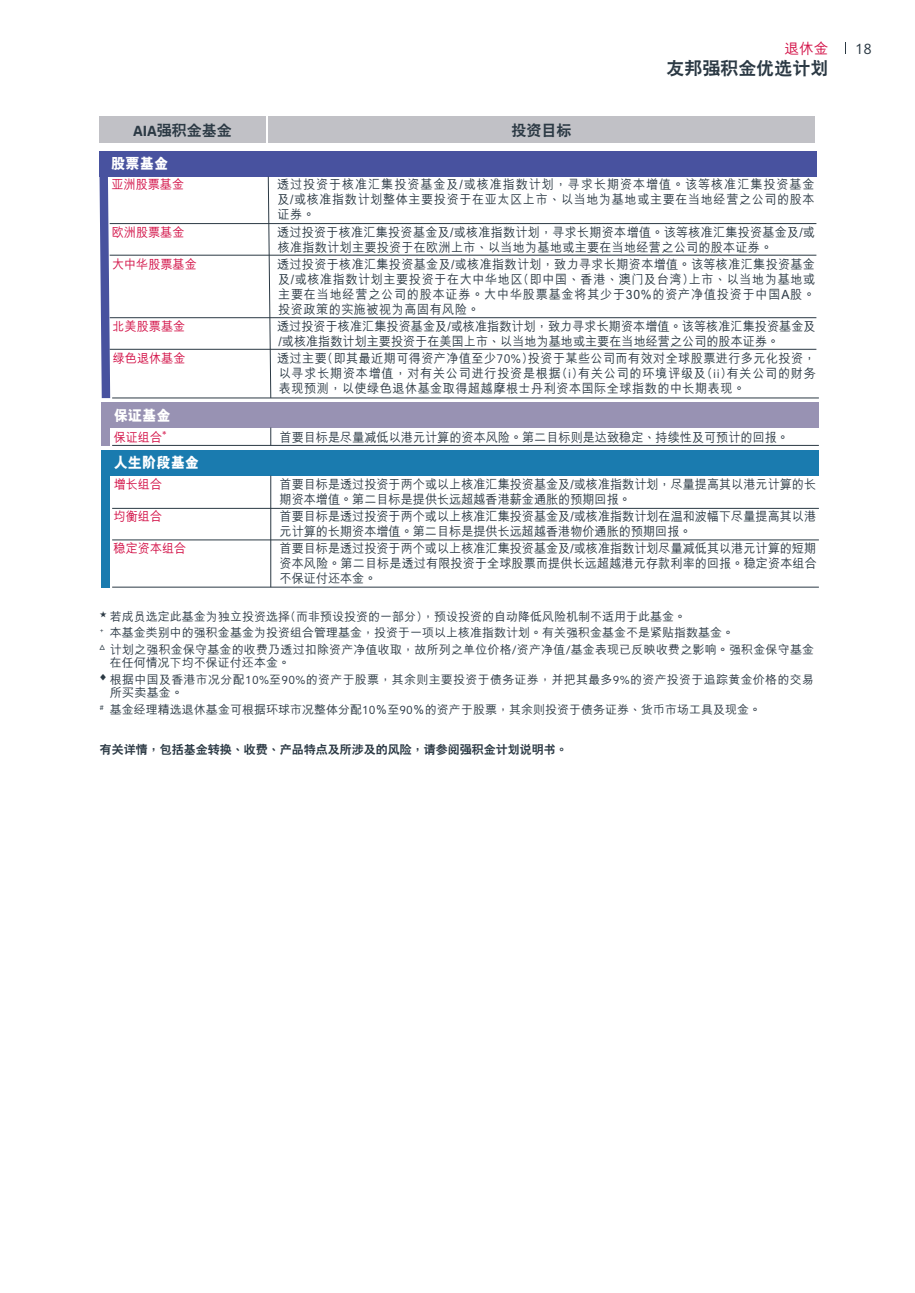
<style>
.page{position:relative;width:915px;height:1293px;background:#fff}
.page>*{position:absolute;margin:0;border:0;box-sizing:border-box;transform-origin:0 0}
.t1{font:800 18px "C Hei 2 HKS";color:#2b3944}
.t2{font:800 15px "M Hei HKS";color:#fff;scale:.95 1}
.t3{font:800 15px "C Hei 2 HKS";color:#2b3944}
.t4{font:15px "AIA Everest";color:#2b3944}
.t5{font:500 14.7px "M Hei HKS";color:#d20d44}
.t6{font:500 12.75px/15px "M Hei HKS";letter-spacing:.005em;color:#2b3944;text-align:justify;scale:.95 1}
.t7{font:500 12.75px "M Hei HKS";color:#d20d44;scale:.95 1}
.t8{font:500 12px/16.5px "M Hei HKS";color:#2b3944}
.t9{font:500 12px/13.5px "M Hei HKS";letter-spacing:.025em;color:#2b3944}
.t10{font:800 12px "C Hei 2 HKS";color:#2b3944}
.s1{font-family:"AIA Everest";font-weight:700}
.s2{font-family:"AIA Everest";font-weight:400}
</style>
<div class="page">
<div style="left:268px;top:116px;width:547px;height:27px;background:#c1c1c6"></div>
<div style="left:99px;top:116px;width:166px;height:27px;background:#c1c1c6"></div>
<div style="left:102px;top:403px;width:716px;height:25px;background:#9892b3"></div>
<div style="left:102px;top:404px;width:8px;height:41px;background:#9892b3"></div>
<hr style="left:112px;top:445px;width:706px;height:1px;background:#2b3944">
<svg style="left:270px;top:428px;width:1px;height:17px"></svg>
<div style="left:99px;top:151px;width:717px;height:26px;background:#48529f"></div>
<svg style="left:99px;top:177px;width:11px;height:221px"></svg>
<hr style="left:110px;top:255px;width:706px;height:1px;background:#2b3944">
<hr style="left:110px;top:223px;width:706px;height:1px;background:#2b3944">
<svg style="left:268px;top:176px;width:3px;height:222px"></svg>
<hr style="left:110px;top:317px;width:706px;height:1px;background:#2b3944">
<hr style="left:110px;top:349px;width:706px;height:1px;background:#2b3944">
<hr style="left:112px;top:398px;width:706px;height:1px;background:#2b3944">
<div style="left:102px;top:450px;width:716px;height:26px;background:#1a7baf"></div>
<div style="left:102px;top:452px;width:8px;height:135px;background:#1a7baf"></div>
<hr style="left:270px;top:476px;width:1px;height:111px;background:#2b3944">
<hr style="left:112px;top:508px;width:706px;height:1px;background:#2b3944">
<hr style="left:112px;top:540px;width:706px;height:1px;background:#2b3944">
<hr style="left:112px;top:587px;width:706px;height:1px;background:#2b3944">
<p class="t3" style="left:133px;top:120px;width:100px"><span class="s1">AIA</span>強積金基金</p>
<p class="t3" style="left:511px;top:120px;width:61px">投資目標</p>
<p class="t5" style="left:784px;top:38px;width:46px">退休金</p>
<p class="t4" style="left:855px;top:40px;width:18px">18</p>
<h1 class="t1" style="left:666px;top:57px;width:163px">友邦強積金優選計劃</h1>
<p class="t2" style="left:111px;top:153px;width:61px">股票基金</p>
<p class="t7" style="left:111px;top:175px;width:78px">亞洲股票基金</p>
<p class="t6" style="left:277px;top:176px;width:567px">透過投資於核准匯集投資基金及/或核准指數計劃，尋求長期資本增值。該等核准匯集投資基金及/或核准指數計劃整體主要投資於在亞太區上市、以當地為基地或主要在當地經營之公司的股本證券。</p>
<p class="t7" style="left:112px;top:223px;width:78px">歐洲股票基金</p>
<p class="t6" style="left:277px;top:223px;width:567px">透過投資於核准匯集投資基金及/或核准指數計劃，尋求長期資本增值。該等核准匯集投資基金及/或核准指數計劃主要投資於在歐洲上市、以當地為基地或主要在當地經營之公司的股本證券。</p>
<p class="t7" style="left:112px;top:255px;width:91px">大中華股票基金</p>
<p class="t6" style="left:277px;top:255px;width:568px">透過投資於核准匯集投資基金及/或核准指數計劃，致力尋求長期資本增值。該等核准匯集投資基金及/或核准指數計劃主要投資於在大中華地區(即中國、香港、澳門及台灣)上市、以當地為基地或主要在當地經營之公司的股本證券。大中華股票基金將其少於30%的資產淨值投資於中國A股。投資政策的實施被視為高固有風險。</p>
<p class="t7" style="left:112px;top:317px;width:78px">北美股票基金</p>
<p class="t6" style="left:277px;top:318px;width:568px">透過投資於核准匯集投資基金及/或核准指數計劃，致力尋求長期資本增值。該等核准匯集投資基金及/或核准指數計劃主要投資於在美國上市、以當地為基地或主要在當地經營之公司的股本證券。</p>
<p class="t7" style="left:113px;top:349px;width:78px">綠色退休基金</p>
<p class="t6" style="left:277px;top:350px;width:568px">透過主要(即其最近期可得資產淨值至少<span class="s2">70%</span>)投資於某些公司而有效對全球股票進行多元化投資，以尋求長期資本增值，對有關公司進行投資是根據(<span class="s2">i</span>)有關公司的環境評級及(<span class="s2">ii</span>)有關公司的財務表現預測，以使綠色退休基金取得超越摩根士丹利資本國際全球指數的中長期表現。</p>
<p class="t2" style="left:114px;top:405px;width:61px">保證基金</p>
<p class="t7" style="left:114px;top:428px;width:57px">保證組合<sup>*</sup></p>
<p class="t6" style="left:279px;top:429px;width:538px">首要目標是盡量減低以港元計算的資本風險。第二目標則是達致穩定、持續性及可預計的回報。</p>
<p class="t2" style="left:114px;top:453px;width:91px">人生階段基金</p>
<p class="t7" style="left:114px;top:475px;width:53px">增長組合</p>
<p class="t6" style="left:279px;top:475px;width:566px">首要目標是透過投資於兩個或以上核准匯集投資基金及/或核准指數計劃，盡量提高其以港元計算的長期資本增值。第二目標是提供長遠超越香港薪金通脹的預期回報。</p>
<p class="t7" style="left:114px;top:507px;width:52px">均衡組合</p>
<p class="t6" style="left:279px;top:507px;width:566px">首要目標是透過投資於兩個或以上核准匯集投資基金及/或核准指數計劃在溫和波幅下盡量提高其以港元計算的長期資本增值。第二目標是提供長遠超越香港物價通脹的預期回報。</p>
<p class="t7" style="left:114px;top:539px;width:78px">穩定資本組合</p>
<p class="t6" style="left:279px;top:540px;width:567px">首要目標是透過投資於兩個或以上核准匯集投資基金及/或核准指數計劃盡量減低其以港元計算的短期資本風險。第二目標是透過有限投資於全球股票而提供長遠超越港元存款利率的回報。穩定資本組合不保證付還本金。</p>
<p class="t8" style="left:99px;top:607px;width:717px"><sup>★</sup> 若成員選定此基金為獨立投資選擇(而非預設投資的一部分)，預設投資的自動降低風險機制不適用於此基金。<br><sup>+</sup> 本基金類別中的強積金基金為投資組合管理基金，投資於一項以上核准指數計劃。有關強積金基金不是緊貼指數基金。<br><sup>Δ</sup> 計劃之強積金保守基金的收費乃透過扣除資產淨值收取，故所列之單位價格<span class="s2">/</span>資產淨值<span class="s2">/</span>基金表現已反映收費之影響。強積金保守基金</p>
<p class="t8" style="left:110px;top:653px;width:181px">在任何情況下均不保證付還本金。</p>
<p class="t9" style="left:110px;top:671px;width:705px;text-indent:-10px"><sup>◆</sup> 根據中國及香港市況分配<span class="s2">10%</span>至<span class="s2">90%</span>的資產於股票，其余則主要投資於債務證券，並把其最多<span class="s2">9%</span>的資產投資於追蹤黃金價格的交易所買賣基金。</p>
<p class="t8" style="left:100px;top:700px;width:663px"><sup>#</sup> 基金經理精選退休基金可根據環球市況整體分配<span class="s2">10</span>％至<span class="s2">90</span>％的資產於股票，其余則投資於債務證券、貨幣市場工具及現金。</p>
<p class="t10" style="left:100px;top:742px;width:469px">有關詳情，包括基金轉換、收費、產品特點及所涉及的風險，請參閱強積金計劃說明書。</p>
</div>
